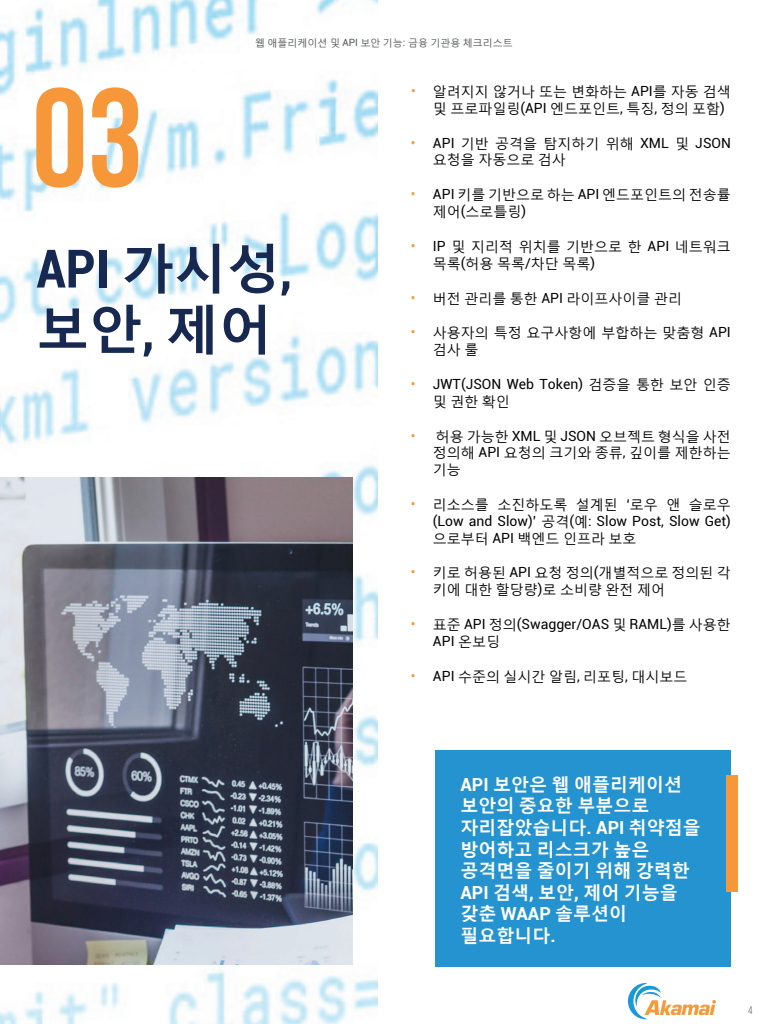
<style>
.page{position:relative;width:768px;height:1024px;background:#fff}
.page>*{position:absolute;margin:0;border:0;box-sizing:border-box;transform-origin:0 0}
.t1{font:700 53px "Roboto Condensed";color:#172951}
.t2{font:700 53px "Malgun Gothic";color:#172951}
.t3{font:700 18px/21.6px "Malgun Gothic";color:#fff}
.t4{font:14px/16.8px "Malgun Gothic";color:#040503}
.t5{font:14px/16.8px "Roboto";color:#040503}
.t6{font:11px "Bebas Neue";color:#53565a}
.t7{font:10px "Malgun Gothic";color:#53565a}
.s1{font-family:"Roboto"}
.s2{font-family:"Roboto";color:#f69739}
.s3{color:#f69739}
.s4{font-family:"Malgun Gothic"}
.s5{font-family:"Roboto Condensed"}
</style>
<div class="page">
<img style="left:0;top:0;width:378px;height:1024px">
<svg style="left:36px;top:87px;width:102px;height:101px"></svg>
<img style="left:0;top:477px;width:353px;height:487px">
<div style="left:436px;top:750px;width:296px;height:217px;background:#2493cf"></div>
<div style="left:726px;top:775px;width:12px;height:117px;background:#f69739"></div>
<svg style="left:628px;top:983px;width:88px;height:36px"></svg>
<p class="t7" style="left:255px;top:37px;width:259px">웹 애플리케이션 및 <span class="s1">API</span> 보안 기능<span class="s1">:</span> 금융 기관용 체크리스트</p>
<p class="t4" style="left:433px;top:83px;width:300px;text-indent:-22px"><span class="s2">•</span> 알려지지 않거나 또는 변화하는 <span class="s1">API</span>를 자동 검색 및 프로파일링<span class="s1">(API</span> 엔드포인트<span class="s1">,</span> 특징<span class="s1">,</span> 정의 포함<span class="s1">)</span></p>
<p class="t4" style="left:433px;top:135px;width:299px;text-indent:-22px"><span class="s2">•</span> <span class="s1">API</span> 기반 공격을 탐지하기 위해 <span class="s1">XML</span> 및 <span class="s1">JSON </span>요청을 자동으로 검사</p>
<p class="t4" style="left:433px;top:186px;width:300px;text-indent:-22px"><span class="s2">•</span> <span class="s1">API</span> 키를 기반으로 하는 <span class="s1">API</span> 엔드포인트의 전송률 제어<span class="s1">(</span>스로틀링<span class="s1">)</span></p>
<p class="t4" style="left:433px;top:238px;width:300px;text-indent:-22px"><span class="s2">•</span> <span class="s1">IP</span> 및 지리적 위치를 기반으로 한 <span class="s1">API</span> 네트워크 목록<span class="s1">(</span>허용 목록<span class="s1">/</span>차단 목록<span class="s1">)</span></p>
<p class="t4" style="left:411px;top:289px;width:273px"><span class="s2">•</span> 버전 관리를 통한 <span class="s1">API</span> 라이프사이클 관리</p>
<p class="t4" style="left:433px;top:324px;width:300px;text-indent:-22px"><span class="s2">•</span> 사용자의 특정 요구사항에 부합하는 맞춤형 <span class="s1">API </span>검사 룰</p>
<p class="t5" style="left:411px;top:375px;width:321px"><span class="s3">•</span> JWT(JSON Web Token) <span class="s4">검증을 통한 보안 인증</span></p>
<p class="t4" style="left:433px;top:393px;width:78px">및 권한 확인</p>
<p class="t4" style="left:433px;top:427px;width:300px;text-align:justify;text-indent:-22px"><span class="s2">•</span> 허용 가능한 <span class="s1">XML</span> 및 <span class="s1">JSON</span> 오브젝트 형식을 사전 정의해 <span class="s1">API</span> 요청의 크기와 종류<span class="s1">,</span> 깊이를 제한하는 기능</p>
<p class="t4" style="left:411px;top:496px;width:321px"><span class="s2">•</span> 리소스를 소진하도록 설계된 <span class="s1">‘</span>로우 앤 슬로우</p>
<p class="t5" style="left:433px;top:512px;width:299px">(Low and Slow)’ <span class="s4">공격</span>(<span class="s4">예</span>: Slow Post, Slow Get)</p>
<p class="t4" style="left:433px;top:529px;width:205px">으로부터 <span class="s1">API</span> 백엔드 인프라 보호</p>
<p class="t4" style="left:433px;top:564px;width:300px;text-indent:-22px"><span class="s2">•</span> 키로 허용된 <span class="s1">API</span> 요청 정의<span class="s1">(</span>개별적으로 정의된 각 키에 대한 할당량<span class="s1">)</span>로 소비량 완전 제어</p>
<p class="t5" style="left:433px;top:615px;width:300px;text-indent:-22px"><span class="s3">•</span> <span class="s4">표준</span> API <span class="s4">정의</span>(Swagger/OAS <span class="s4">및</span> RAML)<span class="s4">를 사용한<br></span>API <span class="s4">온보딩</span></p>
<p class="t4" style="left:411px;top:667px;width:278px"><span class="s2">•</span> <span class="s1">API</span> 수준의 실시간 알림<span class="s1">,</span> 리포팅<span class="s1">,</span> 대시보드</p>
<h1 class="t1" style="left:36px;top:231px;width:257px">API <span class="s4">가시성</span>,</h1>
<h1 class="t2" style="left:36px;top:295px;width:237px">보안<span class="s5">,</span> 제어</h1>
<p class="t3" style="left:460px;top:773px;width:242px"><span class="s1">API</span> 보안은 웹 애플리케이션 보안의 중요한 부분으로 자리잡았습니다<span class="s1">. API</span> 취약점을 방어하고 리스크가 높은 공격면을 줄이기 위해 강력한<br><span class="s1">API</span> 검색<span class="s1">,</span> 보안<span class="s1">,</span> 제어 기능을 갖춘 <span class="s1">WAAP</span> 솔루션이 필요합니다<span class="s1">.</span></p>
<p class="t6" style="left:748px;top:1004px;width:6px">4</p>
</div>
